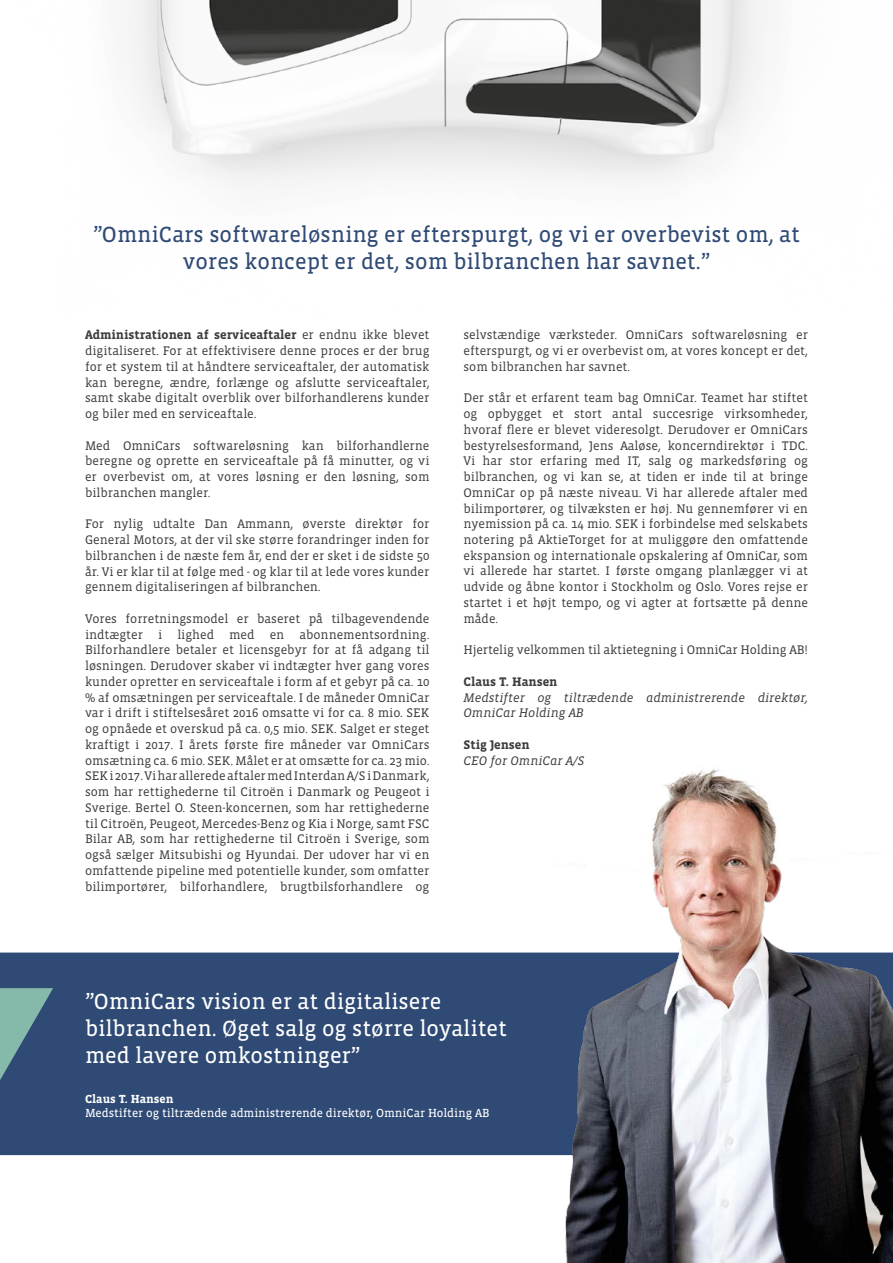
<style>
.page{position:relative;width:893px;height:1263px;background:#fff}
.page>*{position:absolute;margin:0;border:0;box-sizing:border-box;transform-origin:0 0}
.t1{font:22.5px/27px "Vista Slab OTCE";color:#2f4a75;text-align:center}
.t2{font:22.5px/27px "Vista Slab OTCE";color:#fff}
.t3{font:12.75px/15.8px "Vista Slab OTCE";color:#3c3c3b;text-align:justify}
.t4{font:italic 12.75px/15.8px "Vista Slab OTCE";color:#3c3c3b}
.t5{font:700 12.75px "Vista Slab OTCE";color:#3c3c3b}
.t6{font:12px "Vista Slab OTCE";color:#fff}
.t7{font:700 12px "Vista Slab OTCE";color:#fff}
.s1{font-weight:700}
</style>
<div class="page">
<img style="left:126px;top:0;width:644px;height:186px">
<div style="left:0;top:952px;width:553px;height:203px;background:#2f4a75"></div>
<svg style="left:0;top:988px;width:53px;height:168px;background:#476984"></svg>
<img style="left:553px;top:769px;width:340px;height:494px">
<h1 class="t1" style="left:93px;top:221px;width:708px">”OmniCars softwareløsning er efterspurgt, og vi er overbevist om, at vores koncept er det, som bilbranchen har savnet.”</h1>
<p class="t3" style="left:85px;top:327px;width:346px"><span class="s1">Administrationen af serviceaftaler</span> er endnu ikke blevet digitaliseret. For at effektivisere denne proces er der brug for et system til at håndtere serviceaftaler, der automatisk kan beregne, ændre, forlænge og afslutte serviceaftaler, samt skabe digitalt overblik over bilforhandlerens kunder og biler med en serviceaftale.</p>
<p class="t3" style="left:85px;top:437px;width:346px">Med OmniCars softwareløsning kan bilforhandlerne beregne og oprette en serviceaftale på få minutter, og vi er overbevist om, at vores løsning er den løsning, som bilbranchen mangler.</p>
<p class="t3" style="left:85px;top:516px;width:346px">For nylig udtalte Dan Ammann, øverste direktør for General Motors, at der vil ske større forandringer inden for bilbranchen i de næste fem år, end der er sket i de sidste 50 år. Vi er klar til at følge med - og klar til at lede vores kunder gennem digitaliseringen af bilbranchen.</p>
<p class="t3" style="left:85px;top:610px;width:346px">Vores forretningsmodel er baseret på tilbagevendende indtægter i lighed med en abonnementsordning.<br>Bilforhandlere betaler et licensgebyr for at få adgang til løsningen. Derudover skaber vi indtægter hver gang vores kunder opretter en serviceaftale i form af et gebyr på ca. 10 % af omsætningen per serviceaftale. I de måneder OmniCar var i drift i stiftelsesåret 2016 omsatte vi for ca. 8 mio. SEK og opnåede et overskud på ca. 0,5 mio. SEK. Salget er steget kraftigt i 2017. I årets første fire måneder var OmniCars omsætning ca. 6 mio. SEK. Målet er at omsætte for ca. 23 mio.<br>SEK i 2017. Vi har allerede aftaler med Interdan A/S i Danmark, som har rettighederne til Citroën i Danmark og Peugeot i Sverige. Bertel O. Steen-koncernen, som har rettighederne til Citroën, Peugeot, Mercedes-Benz og Kia i Norge, samt FSC Bilar AB, som har rettighederne til Citroën i Sverige, som også sælger Mitsubishi og Hyundai. Der udover har vi en omfattende pipeline med potentielle kunder, som omfatter bilimportører, bilforhandlere, brugtbilsforhandlere og</p>
<p class="t3" style="left:463px;top:327px;width:346px">selvstændige værksteder. OmniCars softwareløsning er efterspurgt, og vi er overbevist om, at vores koncept er det, som bilbranchen har savnet.</p>
<p class="t3" style="left:463px;top:390px;width:346px">Der står et erfarent team bag OmniCar. Teamet har stiftet og opbygget et stort antal succesrige virksomheder, hvoraf flere er blevet videresolgt. Derudover er OmniCars bestyrelsesformand, Jens Aaløse, koncerndirektør i TDC.<br>Vi har stor erfaring med IT, salg og markedsføring og bilbranchen, og vi kan se, at tiden er inde til at bringe OmniCar op på næste niveau. Vi har allerede aftaler med bilimportører, og tilvæksten er høj. Nu gennemfører vi en nyemission på ca. 14 mio. SEK i forbindelse med selskabets notering på AktieTorget for at muliggøre den omfattende ekspansion og internationale opskalering af OmniCar, som vi allerede har startet. I første omgang planlægger vi at udvide og åbne kontor i Stockholm og Oslo. Vores rejse er startet i et højt tempo, og vi agter at fortsætte på denne måde.</p>
<p class="t3" style="left:463px;top:642px;width:346px">Hjertelig velkommen til aktietegning i OmniCar Holding AB!</p>
<p class="t5" style="left:463px;top:674px;width:95px">Claus T. Hansen</p>
<p class="t4" style="left:463px;top:689px;width:346px">Medstifter og tiltrædende administrerende direktør,<br>OmniCar Holding AB</p>
<p class="t5" style="left:463px;top:737px;width:68px">Stig Jensen</p>
<p class="t4" style="left:463px;top:752px;width:122px">CEO for OmniCar A/S</p>
<h1 class="t2" style="left:85px;top:988px;width:423px">”OmniCars vision er at digitalisere bilbranchen. Øget salg og større loyalitet med lavere omkostninger”</h1>
<p class="t7" style="left:85px;top:1092px;width:90px">Claus T. Hansen</p>
<p class="t6" style="left:85px;top:1106px;width:406px">Medstifter og tiltrædende administrerende direktør, OmniCar Holding AB</p>
</div>
